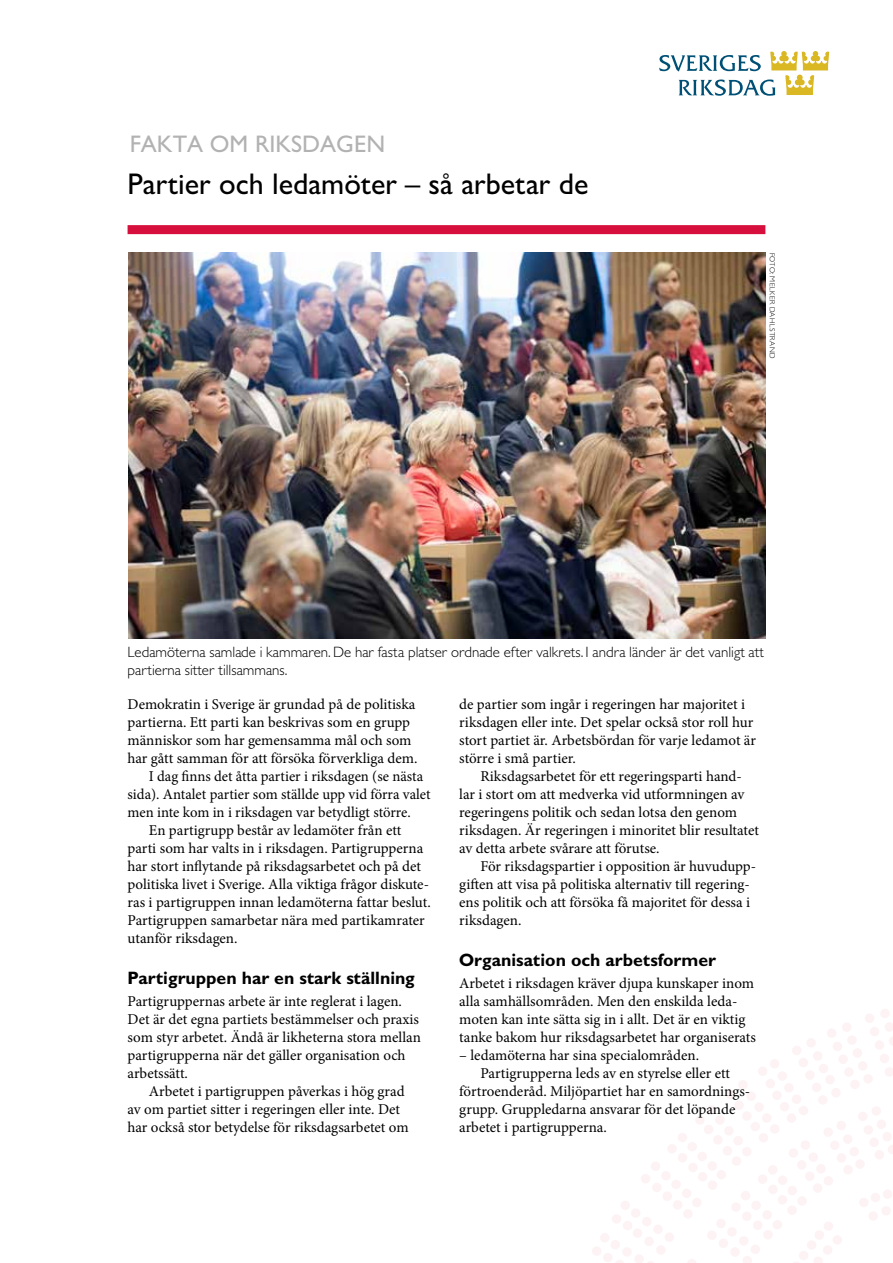
<style>
.page{position:relative;width:893px;height:1263px;background:#fff}
.page>*{position:absolute;margin:0;border:0;box-sizing:border-box;transform-origin:0 0}
.t1{font:500 30px "Gill Sans Profor Riksdagen";color:#000}
.t2{font:500 24px "Gill Sans Profor Riksdagen";color:#b3b2b2}
.t3{font:700 18px "Gill Sans Profor Riksdagen";color:#000}
.t4{font:15px/18px "Minion Pro";color:#000}
.t5{font:300 15px/18px "Gill Sans Profor Riksdagen";color:#000}
.t6{font:300 7.5px "Gill Sans Profor Riksdagen";letter-spacing:.06em;color:#000}
</style>
<div class="page">
<div style="left:128px;top:225px;width:637px;height:9px;background:#d60f3c"></div>
<svg style="left:592px;top:1009px;width:301px;height:254px"></svg>
<svg style="left:659px;top:51px;width:170px;height:45px"></svg>
<img style="left:128px;top:253px;width:637px;height:386px">
<h2 class="t2" style="left:130px;top:130px;width:257px">FAKTA OM RIKSDAGEN</h2>
<h1 class="t1" style="left:128px;top:166px;width:462px">Partier och ledamöter – så arbetar de</h1>
<p class="t6" style="left:777px;top:253px;width:107px;rotate:90deg">FOTO: MELKER DAHLSTRAND</p>
<p class="t5" style="left:128px;top:643px;width:638px">Ledamöterna samlade i kammaren. De har fasta platser ordnade efter valkrets. I andra länder är det vanligt att partierna sitter tillsammans.</p>
<p class="t4" style="left:128px;top:695px;width:289px">Demokratin i Sverige är grundad på de politiska</p>
<p class="t4" style="left:128px;top:713px;width:284px">partierna. Ett parti kan beskrivas som en grupp</p>
<p class="t4" style="left:128px;top:731px;width:285px">människor som har gemensamma mål och som</p>
<p class="t4" style="left:128px;top:749px;width:291px">har gått samman för att försöka förverkliga dem.</p>
<p class="t4" style="left:149px;top:767px;width:276px">I dag finns det åtta partier i riksdagen (se nästa</p>
<p class="t4" style="left:128px;top:785px;width:305px">sida). Antalet partier som ställde upp vid förra valet</p>
<p class="t4" style="left:128px;top:803px;width:285px">men inte kom in i riksdagen var betydligt större.</p>
<p class="t4" style="left:149px;top:821px;width:254px">En partigrupp består av ledamöter från ett</p>
<p class="t4" style="left:128px;top:839px;width:297px">parti som har valts in i riksdagen. Partigrupperna</p>
<p class="t4" style="left:128px;top:857px;width:295px">har stort inflytande på riksdagsarbetet och på det</p>
<p class="t4" style="left:128px;top:875px;width:303px">politiska livet i Sverige. Alla viktiga frågor diskute-</p>
<p class="t4" style="left:128px;top:893px;width:305px">ras i partigruppen innan ledamöterna fattar beslut.</p>
<p class="t4" style="left:128px;top:911px;width:299px">Partigruppen samarbetar nära med partikamrater</p>
<p class="t4" style="left:128px;top:929px;width:112px">utanför riksdagen.</p>
<p class="t3" style="left:128px;top:967px;width:289px">Partigruppen har en stark ställning</p>
<p class="t4" style="left:128px;top:993px;width:295px">Partigruppernas arbete är inte reglerat i lagen.<br>Det är det egna partiets bestämmelser och praxis som styr arbetet. Ändå är likheterna stora mellan partigrupperna när det gäller organisation och arbetssätt.</p>
<p class="t4" style="left:128px;top:1083px;width:283px;text-indent:21px">Arbetet i partigruppen påverkas i hög grad av om partiet sitter i regeringen eller inte. Det har också stor betydelse för riksdagsarbetet om</p>
<p class="t4" style="left:459px;top:695px;width:298px">de partier som ingår i regeringen har majoritet i riksdagen eller inte. Det spelar också stor roll hur stort partiet är. Arbetsbördan för varje ledamot är större i små partier.</p>
<p class="t4" style="left:459px;top:767px;width:301px;text-indent:21px">Riksdagsarbetet för ett regeringsparti hand&shy;lar i stort om att medverka vid utformningen av regeringens politik och sedan lotsa den genom riksdagen. Är regeringen i minoritet blir resultatet av detta arbete svårare att förutse.</p>
<p class="t4" style="left:459px;top:857px;width:298px;text-indent:21px">För riksdagspartier i opposition är huvudupp&shy;giften att visa på politiska alternativ till regering&shy;ens politik och att försöka få majoritet för dessa i riksdagen.</p>
<p class="t3" style="left:459px;top:949px;width:258px">Organisation och arbetsformer</p>
<p class="t4" style="left:459px;top:975px;width:298px">Arbetet i riksdagen kräver djupa kunskaper inom alla samhällsområden. Men den enskilda leda&shy;moten kan inte sätta sig in i allt. Det är en viktig tanke bakom hur riksdagsarbetet har organiserats</p>
<p class="t4" style="left:459px;top:1047px;width:241px">– ledamöterna har sina specialområden.</p>
<p class="t4" style="left:480px;top:1065px;width:251px">Partigrupperna leds av en styrelse eller ett</p>
<p class="t4" style="left:459px;top:1083px;width:292px">förtroenderåd. Miljöpartiet har en samordnings-</p>
<p class="t4" style="left:459px;top:1101px;width:278px">grupp. Gruppledarna ansvarar för det löpande</p>
<p class="t4" style="left:459px;top:1119px;width:149px">arbetet i partigrupperna.</p>
</div>
